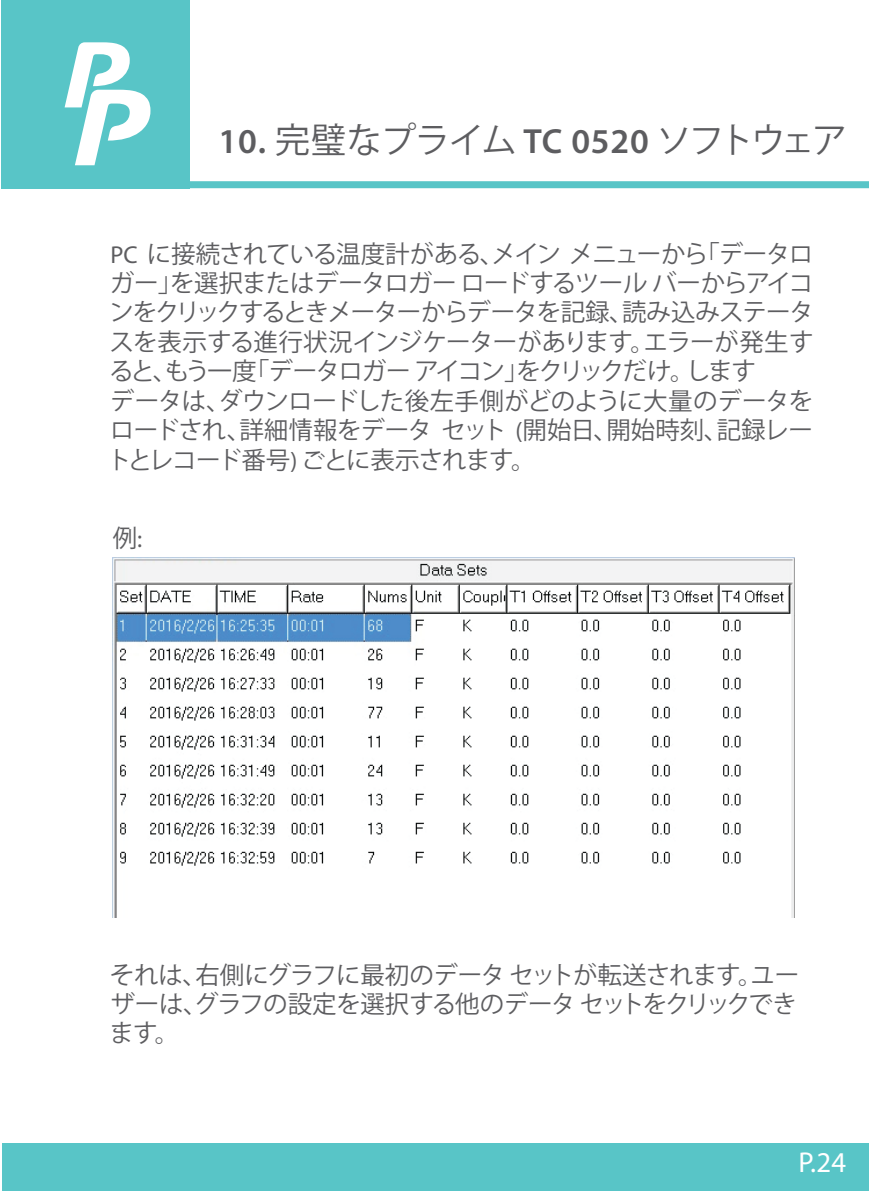
<style>
.page{position:relative;width:869px;height:1191px;background:#fff}
.page>*{position:absolute;margin:0;border:0;box-sizing:border-box;transform-origin:0 0}
.t1{font:35px "Koz Go Pr 6 N";letter-spacing:-.065em;color:#5d5d60}
.t2{font:28.7px "Myriad Pro";color:#fff}
.t3{font:24.5px/29.4px "Koz Go Pr 6 N";letter-spacing:-.04em;color:#5d5d60}
.s1{font-family:"Myriad Pro";font-weight:600}
.s2{font-family:"Myriad Pro"}
</style>
<div class="page">
<div style="left:1px;top:0;width:188px;height:188px;background:#58c5c7"></div>
<svg style="left:65px;top:42px;width:85px;height:123px"></svg>
<div style="left:189px;top:181px;width:679px;height:7px;background:#58c5c7"></div>
<div style="left:2px;top:1143px;width:866px;height:48px;background:#58c5c7"></div>
<img style="left:113px;top:557px;width:680px;height:360px">
<h1 class="t1" style="left:218px;top:120px;width:629px"><span class="s1">10.</span> 完璧なプライム <span class="s1">TC 0520</span> ソフトウェア</h1>
<p class="t3" style="left:107px;top:239px;width:708px"><span class="s2">PC</span> に接続されている温度計がある、メインメニューから「データロガー」を選択またはデータロガーロードするツールバーからアイコンをクリックするときメーターからデータを記録、読み込みステータスを表示する進行状況インジケーターがあります。エラーが発生すると、もう一度「データロガーアイコン」をクリックだけ。します<br>データは、ダウンロードした後左手側がどのように大量のデータをロードされ、詳細情報をデータセット <span class="s2">(</span>開始日、開始時刻、記録レートとレコード番号<span class="s2">)</span> ごとに表示されます。</p>
<p class="t3" style="left:113px;top:523px;width:31px">例<span class="s2">:</span></p>
<p class="t3" style="left:109px;top:960px;width:691px;text-align:justify">それは、右側にグラフに最初のデータセットが転送されます。ユーザーは、グラフの設定を選択する他のデータセットをクリックできます。</p>
<p class="t2" style="left:798px;top:1145px;width:49px">P.24</p>
</div>
